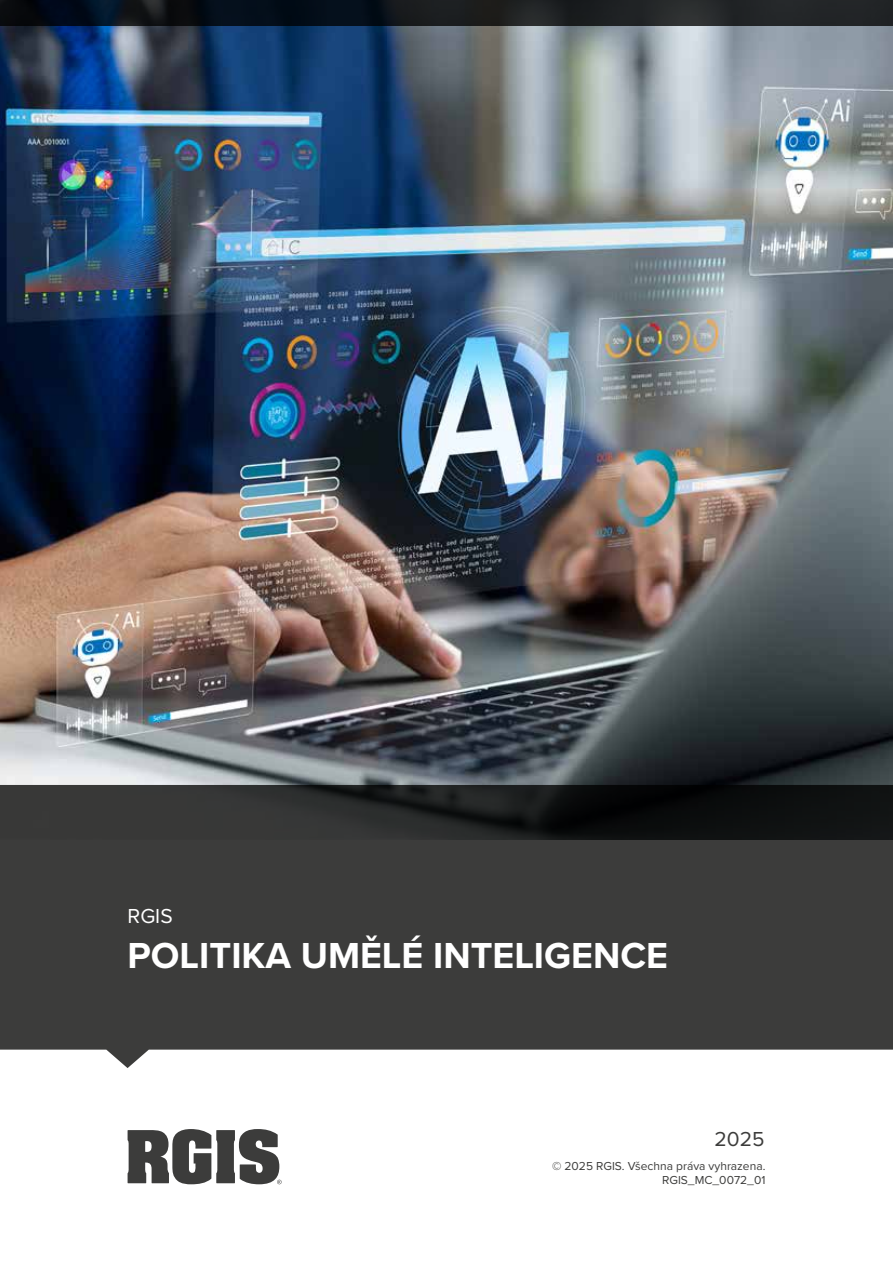
<style>
.page{position:relative;width:893px;height:1263px;background:#fff}
.page>*{position:absolute;margin:0;border:0;box-sizing:border-box;transform-origin:0 0}
.t1{font:700 37.5px "Proxima Nova";color:#fff}
.t2{font:21px "Proxima Nova";color:#fff}
.t3{font:21px "Proxima Nova";color:#3c3c3b}
.t4{font:12px/14.4px "Proxima Nova";color:#3c3c3b;text-align:right}
</style>
<div class="page">
<img style="left:0;top:26px;width:893px;height:759px">
<svg style="left:0;top:785px;width:893px;height:283px;background:#424342"></svg>
<svg style="left:0;top:0;width:893px;height:26px;background:#151a1f"></svg>
<svg style="left:128px;top:1129px;width:154px;height:55px"></svg>
<h2 class="t2" style="left:128px;top:901px;width:47px">RGIS</h2>
<h1 class="t1" style="left:128px;top:928px;width:542px">POLITIKA UMĚLÉ INTELIGENCE</h1>
<h2 class="t3" style="left:715px;top:1123px;width:51px">2025</h2>
<p class="t4" style="left:552px;top:1158px;width:215px">© 2025 RGIS. Všechna práva vyhrazena.<br>RGIS_MC_0072_01</p>
</div>
